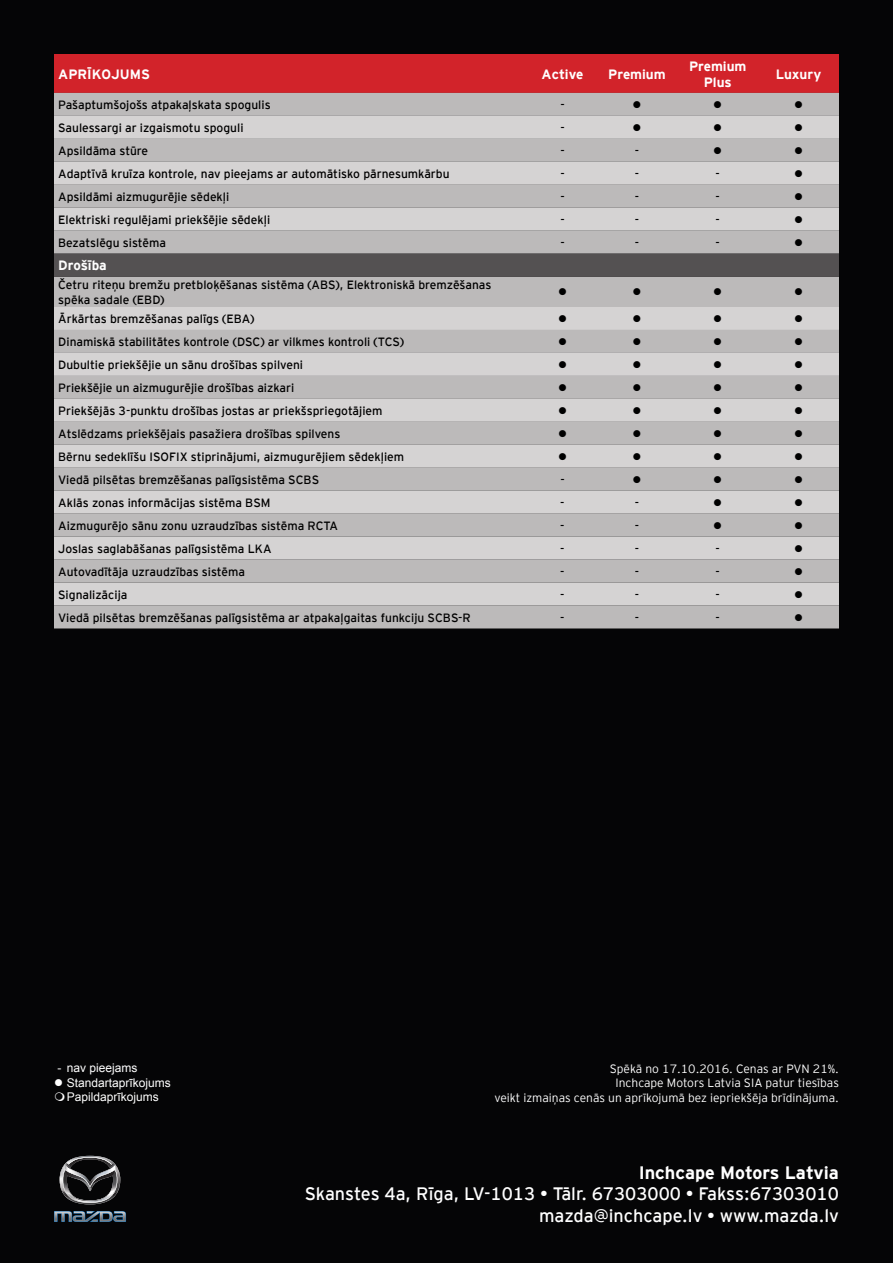
<style>
.page{position:relative;width:893px;height:1263px;background:#050506}
.page>*{position:absolute;margin:0;border:0;box-sizing:border-box;transform-origin:0 0}
.t1{font:18px/21.6px "Interstate Mazda";color:#fff;text-align:right}
.t2{font:700 18px "Interstate Mazda";color:#fff}
.t3{font:700 13.5px/16.2px "Interstate Mazda";color:#fff;text-align:center}
.t4{font:12px/14.4px "Interstate Mazda";color:#000}
.t5{font:300 12px/14.4px "Interstate Mazda";color:#fff;text-align:right}
.t6{font:12px "Wingdings";color:#000}
.t7{font:12px/14.4px "Arial";color:#fff;text-align:center}
</style>
<div class="page">
<svg style="left:59px;top:1156px;width:62px;height:48px"></svg>
<svg style="left:54px;top:1211px;width:72px;height:11px"></svg>
<div style="left:54px;top:54px;width:785px;height:39px;background:#d2232a"></div>
<div style="left:54px;top:93px;width:785px;height:535px;background:#bcbaba"></div>
<svg style="left:54px;top:116px;width:785px;height:489px;background:#c6c4c5"></svg>
<div style="left:54px;top:254px;width:785px;height:23px;background:#545152"></div>
<p class="t3" style="left:58px;top:65px;width:93px">APRĪKOJUMS</p>
<p class="t3" style="left:542px;top:65px;width:43px">Active</p>
<p class="t3" style="left:608px;top:65px;width:59px">Premium</p>
<p class="t3" style="left:689px;top:57px;width:59px">Premium<br>Plus</p>
<p class="t3" style="left:776px;top:65px;width:47px">Luxury</p>
<p class="t4" style="left:58px;top:97px;width:214px">Pašaptumšojošs atpakaļskata spogulis</p>
<p class="t4" style="left:560px;top:97px;width:6px">-</p>
<p class="t6" style="left:632px;top:98px;width:10px">●</p>
<p class="t6" style="left:713px;top:98px;width:10px">●</p>
<p class="t6" style="left:794px;top:98px;width:10px">●</p>
<p class="t4" style="left:58px;top:120px;width:187px">Saulessargi ar izgaismotu spoguli</p>
<p class="t4" style="left:560px;top:120px;width:6px">-</p>
<p class="t6" style="left:632px;top:121px;width:10px">●</p>
<p class="t6" style="left:713px;top:121px;width:10px">●</p>
<p class="t6" style="left:794px;top:121px;width:10px">●</p>
<p class="t4" style="left:58px;top:143px;width:92px">Apsildāma stūre</p>
<p class="t4" style="left:560px;top:143px;width:6px">-</p>
<p class="t4" style="left:635px;top:143px;width:6px">-</p>
<p class="t6" style="left:713px;top:144px;width:10px">●</p>
<p class="t6" style="left:794px;top:144px;width:10px">●</p>
<p class="t4" style="left:58px;top:166px;width:393px">Adaptīvā kruīza kontrole, nav pieejams ar automātisko pārnesumkārbu</p>
<p class="t4" style="left:560px;top:166px;width:6px">-</p>
<p class="t4" style="left:635px;top:166px;width:6px">-</p>
<p class="t4" style="left:716px;top:166px;width:6px">-</p>
<p class="t6" style="left:794px;top:167px;width:10px">●</p>
<p class="t4" style="left:58px;top:189px;width:173px">Apsildāmi aizmugurējie sēdekļi</p>
<p class="t4" style="left:560px;top:189px;width:6px">-</p>
<p class="t4" style="left:635px;top:189px;width:6px">-</p>
<p class="t4" style="left:716px;top:189px;width:6px">-</p>
<p class="t6" style="left:794px;top:190px;width:10px">●</p>
<p class="t4" style="left:58px;top:212px;width:213px">Elektriski regulējami priekšējie sēdekļi</p>
<p class="t4" style="left:560px;top:212px;width:6px">-</p>
<p class="t4" style="left:635px;top:212px;width:6px">-</p>
<p class="t4" style="left:716px;top:212px;width:6px">-</p>
<p class="t6" style="left:794px;top:213px;width:10px">●</p>
<p class="t4" style="left:58px;top:235px;width:109px">Bezatslēgu sistēma</p>
<p class="t4" style="left:560px;top:235px;width:6px">-</p>
<p class="t4" style="left:635px;top:235px;width:6px">-</p>
<p class="t4" style="left:716px;top:235px;width:6px">-</p>
<p class="t6" style="left:794px;top:236px;width:10px">●</p>
<p class="t3" style="left:58px;top:257px;width:50px">Drošība</p>
<p class="t4" style="left:58px;top:277px;width:435px">Četru riteņu bremžu pretbloķēšanas sistēma (ABS), Elektroniskā bremzēšanas spēka sadale (EBD)</p>
<p class="t6" style="left:558px;top:285px;width:10px">●</p>
<p class="t6" style="left:632px;top:285px;width:10px">●</p>
<p class="t6" style="left:713px;top:285px;width:10px">●</p>
<p class="t6" style="left:794px;top:285px;width:10px">●</p>
<p class="t4" style="left:58px;top:311px;width:198px">Ārkārtas bremzēšanas palīgs (EBA)</p>
<p class="t6" style="left:558px;top:312px;width:10px">●</p>
<p class="t6" style="left:632px;top:312px;width:10px">●</p>
<p class="t6" style="left:713px;top:312px;width:10px">●</p>
<p class="t6" style="left:794px;top:312px;width:10px">●</p>
<p class="t4" style="left:58px;top:334px;width:347px">Dinamiskā stabilitātes kontrole (DSC) ar vilkmes kontroli (TCS)</p>
<p class="t6" style="left:558px;top:335px;width:10px">●</p>
<p class="t6" style="left:632px;top:335px;width:10px">●</p>
<p class="t6" style="left:713px;top:335px;width:10px">●</p>
<p class="t6" style="left:794px;top:335px;width:10px">●</p>
<p class="t4" style="left:58px;top:357px;width:246px">Dubultie priekšējie un sānu drošības spilveni</p>
<p class="t6" style="left:558px;top:358px;width:10px">●</p>
<p class="t6" style="left:632px;top:358px;width:10px">●</p>
<p class="t6" style="left:713px;top:358px;width:10px">●</p>
<p class="t6" style="left:794px;top:358px;width:10px">●</p>
<p class="t4" style="left:58px;top:380px;width:238px">Priekšējie un aizmugurējie drošības aizkari</p>
<p class="t6" style="left:558px;top:381px;width:10px">●</p>
<p class="t6" style="left:632px;top:381px;width:10px">●</p>
<p class="t6" style="left:713px;top:381px;width:10px">●</p>
<p class="t6" style="left:794px;top:381px;width:10px">●</p>
<p class="t4" style="left:58px;top:403px;width:326px">Priekšējās 3-punktu drošības jostas ar priekšspriegotājiem</p>
<p class="t6" style="left:558px;top:404px;width:10px">●</p>
<p class="t6" style="left:632px;top:404px;width:10px">●</p>
<p class="t6" style="left:713px;top:404px;width:10px">●</p>
<p class="t6" style="left:794px;top:404px;width:10px">●</p>
<p class="t4" style="left:58px;top:426px;width:284px">Atslēdzams priekšējais pasažiera drošības spilvens</p>
<p class="t6" style="left:558px;top:427px;width:10px">●</p>
<p class="t6" style="left:632px;top:427px;width:10px">●</p>
<p class="t6" style="left:713px;top:427px;width:10px">●</p>
<p class="t6" style="left:794px;top:427px;width:10px">●</p>
<p class="t4" style="left:58px;top:449px;width:348px">Bērnu sedeklīšu ISOFIX stiprinājumi, aizmugurējiem sēdekļiem</p>
<p class="t6" style="left:558px;top:450px;width:10px">●</p>
<p class="t6" style="left:632px;top:450px;width:10px">●</p>
<p class="t6" style="left:713px;top:450px;width:10px">●</p>
<p class="t6" style="left:794px;top:450px;width:10px">●</p>
<p class="t4" style="left:58px;top:472px;width:262px">Viedā pilsētas bremzēšanas palīgsistēma SCBS</p>
<p class="t4" style="left:560px;top:472px;width:6px">-</p>
<p class="t6" style="left:632px;top:473px;width:10px">●</p>
<p class="t6" style="left:713px;top:473px;width:10px">●</p>
<p class="t6" style="left:794px;top:473px;width:10px">●</p>
<p class="t4" style="left:58px;top:495px;width:214px">Aklās zonas informācijas sistēma BSM</p>
<p class="t4" style="left:560px;top:495px;width:6px">-</p>
<p class="t4" style="left:635px;top:495px;width:6px">-</p>
<p class="t6" style="left:713px;top:496px;width:10px">●</p>
<p class="t6" style="left:794px;top:496px;width:10px">●</p>
<p class="t4" style="left:58px;top:518px;width:281px">Aizmugurējo sānu zonu uzraudzības sistēma RCTA</p>
<p class="t4" style="left:560px;top:518px;width:6px">-</p>
<p class="t4" style="left:635px;top:518px;width:6px">-</p>
<p class="t6" style="left:713px;top:519px;width:10px">●</p>
<p class="t6" style="left:794px;top:519px;width:10px">●</p>
<p class="t4" style="left:58px;top:541px;width:215px">Joslas saglabāšanas palīgsistēma LKA</p>
<p class="t4" style="left:560px;top:541px;width:6px">-</p>
<p class="t4" style="left:635px;top:541px;width:6px">-</p>
<p class="t4" style="left:715px;top:541px;width:6px">-</p>
<p class="t6" style="left:794px;top:542px;width:10px">●</p>
<p class="t4" style="left:58px;top:564px;width:188px">Autovadītāja uzraudzības sistēma</p>
<p class="t4" style="left:560px;top:564px;width:6px">-</p>
<p class="t4" style="left:635px;top:564px;width:6px">-</p>
<p class="t4" style="left:715px;top:564px;width:6px">-</p>
<p class="t6" style="left:794px;top:565px;width:10px">●</p>
<p class="t4" style="left:58px;top:586px;width:71px">Signalizācija</p>
<p class="t4" style="left:560px;top:586px;width:6px">-</p>
<p class="t4" style="left:635px;top:586px;width:6px">-</p>
<p class="t4" style="left:715px;top:586px;width:6px">-</p>
<p class="t6" style="left:794px;top:588px;width:10px">●</p>
<p class="t4" style="left:58px;top:609px;width:414px">Viedā pilsētas bremzēšanas palīgsistēma ar atpakaļgaitas funkciju SCBS-R</p>
<p class="t4" style="left:560px;top:609px;width:6px">-</p>
<p class="t4" style="left:635px;top:609px;width:6px">-</p>
<p class="t4" style="left:715px;top:609px;width:6px">-</p>
<p class="t6" style="left:794px;top:611px;width:10px">●</p>
<p class="t7" style="left:57px;top:1061px;width:82px">- nav pieejams</p>
<p class="t7" style="left:54px;top:1075px;width:118px">● Standartaprīkojums<br>Papildaprīkojums</p>
<p class="t5" style="left:494px;top:1060px;width:346px">Spēkā no 17.10.2016. Cenas ar PVN 21%.<br>Inchcape Motors Latvia SIA patur tiesības<br>veikt izmaiņas cenās un aprīkojumā bez iepriekšēja brīdinājuma.</p>
<h1 class="t2" style="left:639px;top:1159px;width:202px">Inchcape Motors Latvia</h1>
<h1 class="t1" style="left:305px;top:1182px;width:536px">Skanstes 4a, Rīga, LV-1013 • Tālr. 67303000 • Fakss:67303010 mazda@inchcape.lv • www.mazda.lv</h1>
</div>
